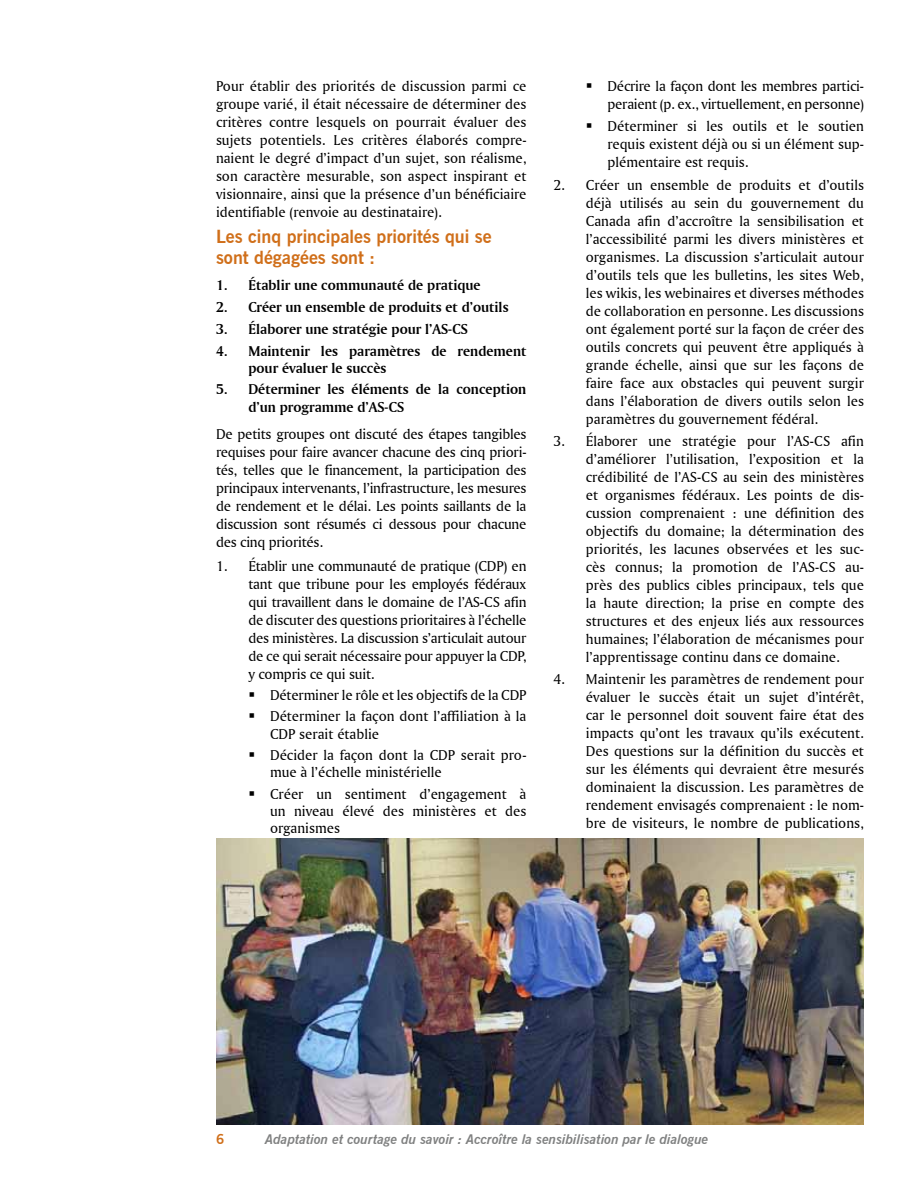
<style>
.page{position:relative;width:918px;height:1188px;background:#fff}
.page>*{position:absolute;margin:0;border:0;box-sizing:border-box;transform-origin:0 0}
.t1{font:700 18px/21px "News Gothic BT";color:#d06f1a}
.t2{font:15px/18px "Amerigo BT Roman A";color:#000;text-align:justify}
.t3{font:15px/17.1px "Amerigo BT Bold A";color:#000}
.t4{font:italic 700 13.5px "News Gothic BT";color:#808181}
.t5{font:700 13.5px "News Gothic BT";color:#d06f1a}
</style>
<div class="page">
<img style="left:216px;top:838px;width:648px;height:287px">
<p class="t2" style="left:216px;top:77px;width:312px">Pour établir des priorités de discussion parmi ce groupe varié, il était nécessaire de déterminer des critères contre lesquels on pourrait évaluer des sujets potentiels. Les critères élaborés compre&shy;naient le degré d’impact d’un sujet, son réalisme, son caractère mesurable, son aspect inspirant et visionnaire, ainsi que la présence d’un bénéficiaire identifiable (renvoie au destinataire).</p>
<p class="t1" style="left:216px;top:226px;width:277px">Les cinq principales priorités qui se sont dégagées sont :</p>
<p class="t3" style="left:216px;top:276px;width:266px">1. Établir une communauté de pratique</p>
<p class="t3" style="left:216px;top:298px;width:294px">2. Créer un ensemble de produits et d’outils</p>
<p class="t3" style="left:216px;top:321px;width:245px">3. Élaborer une stratégie pour l’AS-CS</p>
<p class="t3" style="left:248px;top:342px;width:280px;text-indent:-32px">4. Maintenir les paramètres de rendement pour évaluer le succès</p>
<p class="t3" style="left:248px;top:381px;width:280px;text-indent:-32px">5. Déterminer les éléments de la conception d’un programme d’AS-CS</p>
<p class="t2" style="left:216px;top:425px;width:312px">De petits groupes ont discuté des étapes tangibles requises pour faire avancer chacune des cinq priori&shy;tés, telles que le financement, la participation des principaux intervenants, l’infrastructure, les mesures de rendement et le délai. Les points saillants de la discussion sont résumés ci dessous pour chacune des cinq priorités.</p>
<p class="t2" style="left:248px;top:556px;width:280px;text-indent:-32px">1. Établir une communauté de pratique (CDP) en tant que tribune pour les employés fédéraux qui travaillent dans le domaine de l’AS-CS afin de discuter des questions prioritaires à l’échelle des ministères. La discussion s’articulait autour de ce qui serait nécessaire pour appuyer la CDP, y compris ce qui suit.</p>
<p class="t2" style="left:270px;top:684px;width:258px;line-height:21.5px">Déterminer le rôle et les objectifs de la CDP<br>Déterminer la façon dont l’affiliation à la</p>
<p class="t2" style="left:270px;top:723px;width:258px;line-height:21.5px">CDP serait établie<br>Décider la façon dont la CDP serait pro-</p>
<p class="t2" style="left:270px;top:761px;width:258px;line-height:21.5px">mue à l’échelle ministérielle<br>Créer un sentiment d’engagement à</p>
<p class="t2" style="left:270px;top:802px;width:258px;line-height:17.1px">un niveau élevé des ministères et des organismes</p>
<p class="t2" style="left:608px;top:77px;width:258px">Décrire la façon dont les membres partici&shy;peraient (p. ex., virtuellement, en personne)</p>
<p class="t2" style="left:608px;top:117px;width:258px">Déterminer si les outils et le soutien requis existent déjà ou si un élément sup&shy;plémentaire est requis.</p>
<p class="t2" style="left:586px;top:175px;width:280px;text-indent:-32px">2. Créer un ensemble de produits et d’outils déjà utilisés au sein du gouvernement du Canada afin d’accroître la sensibilisation et l’accessibilité parmi les divers ministères et organismes. La discussion s’articulait autour d’outils tels que les bulletins, les sites Web, les wikis, les webinaires et diverses méthodes de collaboration en personne. Les discussions ont également porté sur la façon de créer des outils concrets qui peuvent être appliqués à grande échelle, ainsi que sur les façons de faire face aux obstacles qui peuvent surgir dans l’élaboration de divers outils selon les paramètres du gouvernement fédéral.</p>
<p class="t2" style="left:586px;top:432px;width:280px;text-indent:-32px">3. Élaborer une stratégie pour l’AS-CS afin d’améliorer l’utilisation, l’exposition et la crédibilité de l’AS-CS au sein des ministères et organismes fédéraux. Les points de dis&shy;cussion comprenaient : une définition des objectifs du domaine; la détermination des priorités, les lacunes observées et les suc&shy;cès connus; la promotion de l’AS-CS au&shy;près des publics cibles principaux, tels que la haute direction; la prise en compte des structures et des enjeux liés aux ressources humaines; l’élaboration de mécanismes pour l’apprentissage continu dans ce domaine.</p>
<p class="t2" style="left:586px;top:670px;width:280px;text-indent:-32px">4. Maintenir les paramètres de rendement pour évaluer le succès était un sujet d’intérêt, car le personnel doit souvent faire état des impacts qu’ont les travaux qu’ils exécutent.<br>Des questions sur la définition du succès et sur les éléments qui devraient être mesurés dominaient la discussion. Les paramètres de rendement envisagés comprenaient : le nom&shy;bre de visiteurs, le nombre de publications,</p>
<p class="t5" style="left:216px;top:1131px;width:10px">6</p>
<p class="t4" style="left:265px;top:1131px;width:445px">Adaptation et courtage du savoir : Accroître la sensibilisation par le dialogue</p>
</div>
